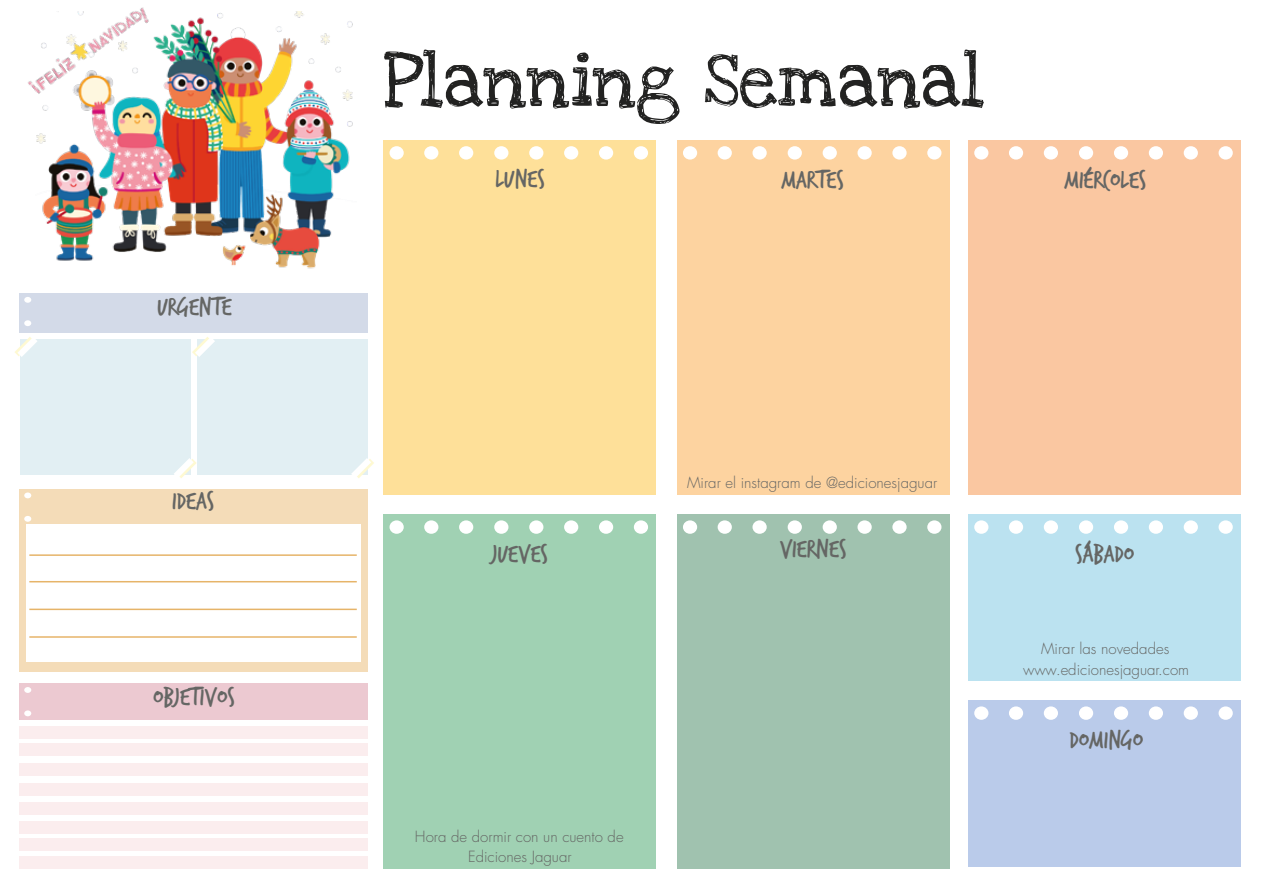
<style>
.page{position:relative;width:1263px;height:893px;background:#fff}
.page>*{position:absolute;margin:0;border:0;box-sizing:border-box;transform-origin:0 0}
.t1{font:76.5px "Love Ya Like A Sister";color:#222221}
.t2{font:27px "Trash Hand";color:#656664}
.t3{font:300 15px/20.2px "Futura Std";color:#656664;text-align:center}
</style>
<div class="page">
<div style="left:384px;top:140px;width:272px;height:354px;background:#fee099"></div>
<div style="left:389px;top:146px;width:15px;height:14px;background:#fff;border-radius:50%"></div>
<div style="left:424px;top:146px;width:14px;height:14px;background:#fff;border-radius:50%"></div>
<div style="left:459px;top:146px;width:14px;height:14px;background:#fff;border-radius:50%"></div>
<div style="left:494px;top:146px;width:14px;height:14px;background:#fff;border-radius:50%"></div>
<div style="left:529px;top:146px;width:14px;height:14px;background:#fff;border-radius:50%"></div>
<div style="left:564px;top:146px;width:14px;height:14px;background:#fff;border-radius:50%"></div>
<div style="left:599px;top:146px;width:14px;height:14px;background:#fff;border-radius:50%"></div>
<div style="left:634px;top:146px;width:14px;height:14px;background:#fff;border-radius:50%"></div>
<div style="left:384px;top:514px;width:272px;height:354px;background:#a0d1b3"></div>
<div style="left:389px;top:520px;width:15px;height:14px;background:#fff;border-radius:50%"></div>
<div style="left:424px;top:520px;width:14px;height:14px;background:#fff;border-radius:50%"></div>
<div style="left:459px;top:520px;width:14px;height:14px;background:#fff;border-radius:50%"></div>
<div style="left:494px;top:520px;width:14px;height:14px;background:#fff;border-radius:50%"></div>
<div style="left:529px;top:520px;width:14px;height:14px;background:#fff;border-radius:50%"></div>
<div style="left:564px;top:520px;width:14px;height:14px;background:#fff;border-radius:50%"></div>
<div style="left:599px;top:520px;width:14px;height:14px;background:#fff;border-radius:50%"></div>
<div style="left:634px;top:520px;width:14px;height:14px;background:#fff;border-radius:50%"></div>
<div style="left:677px;top:514px;width:273px;height:354px;background:#a0c2af"></div>
<div style="left:683px;top:520px;width:14px;height:14px;background:#fff;border-radius:50%"></div>
<div style="left:718px;top:520px;width:14px;height:14px;background:#fff;border-radius:50%"></div>
<div style="left:752px;top:520px;width:15px;height:14px;background:#fff;border-radius:50%"></div>
<div style="left:788px;top:520px;width:14px;height:14px;background:#fff;border-radius:50%"></div>
<div style="left:823px;top:520px;width:14px;height:14px;background:#fff;border-radius:50%"></div>
<div style="left:857px;top:520px;width:15px;height:14px;background:#fff;border-radius:50%"></div>
<div style="left:892px;top:520px;width:15px;height:14px;background:#fff;border-radius:50%"></div>
<div style="left:927px;top:520px;width:14px;height:14px;background:#fff;border-radius:50%"></div>
<div style="left:968px;top:514px;width:273px;height:166px;background:#bbe2f0"></div>
<div style="left:974px;top:520px;width:14px;height:14px;background:#fff;border-radius:50%"></div>
<div style="left:1009px;top:520px;width:14px;height:14px;background:#fff;border-radius:50%"></div>
<div style="left:1044px;top:520px;width:14px;height:14px;background:#fff;border-radius:50%"></div>
<div style="left:1079px;top:520px;width:14px;height:14px;background:#fff;border-radius:50%"></div>
<div style="left:1114px;top:520px;width:14px;height:14px;background:#fff;border-radius:50%"></div>
<div style="left:1149px;top:520px;width:14px;height:14px;background:#fff;border-radius:50%"></div>
<div style="left:1184px;top:520px;width:14px;height:14px;background:#fff;border-radius:50%"></div>
<div style="left:1218px;top:520px;width:15px;height:14px;background:#fff;border-radius:50%"></div>
<div style="left:968px;top:700px;width:273px;height:166px;background:#bacbea"></div>
<div style="left:974px;top:706px;width:14px;height:14px;background:#fff;border-radius:50%"></div>
<div style="left:1009px;top:706px;width:14px;height:14px;background:#fff;border-radius:50%"></div>
<div style="left:1044px;top:706px;width:14px;height:14px;background:#fff;border-radius:50%"></div>
<div style="left:1079px;top:706px;width:14px;height:14px;background:#fff;border-radius:50%"></div>
<div style="left:1114px;top:706px;width:14px;height:14px;background:#fff;border-radius:50%"></div>
<div style="left:1149px;top:706px;width:14px;height:14px;background:#fff;border-radius:50%"></div>
<div style="left:1184px;top:706px;width:14px;height:14px;background:#fff;border-radius:50%"></div>
<div style="left:1218px;top:706px;width:15px;height:14px;background:#fff;border-radius:50%"></div>
<div style="left:677px;top:140px;width:273px;height:354px;background:#fdd3a0"></div>
<div style="left:683px;top:146px;width:14px;height:14px;background:#fff;border-radius:50%"></div>
<div style="left:718px;top:146px;width:14px;height:14px;background:#fff;border-radius:50%"></div>
<div style="left:752px;top:146px;width:15px;height:14px;background:#fff;border-radius:50%"></div>
<div style="left:788px;top:146px;width:14px;height:14px;background:#fff;border-radius:50%"></div>
<div style="left:823px;top:146px;width:14px;height:14px;background:#fff;border-radius:50%"></div>
<div style="left:857px;top:146px;width:15px;height:14px;background:#fff;border-radius:50%"></div>
<div style="left:892px;top:146px;width:15px;height:14px;background:#fff;border-radius:50%"></div>
<div style="left:927px;top:146px;width:14px;height:14px;background:#fff;border-radius:50%"></div>
<div style="left:968px;top:140px;width:273px;height:354px;background:#fac7a1"></div>
<div style="left:974px;top:146px;width:14px;height:14px;background:#fff;border-radius:50%"></div>
<div style="left:1009px;top:146px;width:14px;height:14px;background:#fff;border-radius:50%"></div>
<div style="left:1044px;top:146px;width:14px;height:14px;background:#fff;border-radius:50%"></div>
<div style="left:1079px;top:146px;width:14px;height:14px;background:#fff;border-radius:50%"></div>
<div style="left:1114px;top:146px;width:14px;height:14px;background:#fff;border-radius:50%"></div>
<div style="left:1149px;top:146px;width:14px;height:14px;background:#fff;border-radius:50%"></div>
<div style="left:1184px;top:146px;width:14px;height:14px;background:#fff;border-radius:50%"></div>
<div style="left:1218px;top:146px;width:15px;height:14px;background:#fff;border-radius:50%"></div>
<div style="left:20px;top:339px;width:170px;height:136px;background:#e2eff3"></div>
<div style="left:197px;top:339px;width:171px;height:136px;background:#e2eff3"></div>
<svg style="left:15px;top:337px;width:22px;height:20px"></svg>
<svg style="left:192px;top:337px;width:23px;height:20px"></svg>
<svg style="left:174px;top:458px;width:23px;height:20px"></svg>
<svg style="left:351px;top:458px;width:23px;height:20px"></svg>
<div style="left:20px;top:293px;width:348px;height:40px;background:#d3dae8"></div>
<div style="left:24px;top:297px;width:7px;height:6px;background:#fff;border-radius:50%"></div>
<div style="left:24px;top:320px;width:7px;height:6px;background:#fff;border-radius:50%"></div>
<div style="left:20px;top:489px;width:348px;height:182px;background:#f4dcb8"></div>
<div style="left:24px;top:492px;width:7px;height:6px;background:#fff;border-radius:50%"></div>
<div style="left:24px;top:516px;width:7px;height:6px;background:#fff;border-radius:50%"></div>
<div style="left:20px;top:684px;width:348px;height:36px;background:#ecc9d1"></div>
<div style="left:24px;top:687px;width:7px;height:6px;background:#fff;border-radius:50%"></div>
<div style="left:24px;top:710px;width:7px;height:6px;background:#fff;border-radius:50%"></div>
<div style="left:20px;top:726px;width:348px;height:12px;background:#fbedee"></div>
<div style="left:20px;top:743px;width:348px;height:12px;background:#fbedee"></div>
<div style="left:20px;top:763px;width:348px;height:12px;background:#fbedee"></div>
<div style="left:20px;top:783px;width:348px;height:13px;background:#fbedee"></div>
<div style="left:20px;top:802px;width:348px;height:13px;background:#fbedee"></div>
<div style="left:20px;top:821px;width:348px;height:13px;background:#fbedee"></div>
<div style="left:20px;top:838px;width:348px;height:13px;background:#fbedee"></div>
<div style="left:20px;top:857px;width:348px;height:12px;background:#fbedee"></div>
<div style="left:26px;top:524px;width:334px;height:138px;background:#fff"></div>
<hr style="left:29px;top:554px;width:328px;height:2px;background:#e6b469">
<hr style="left:29px;top:581px;width:328px;height:1px;background:#e6b469">
<hr style="left:29px;top:609px;width:328px;height:1px;background:#e6b469">
<hr style="left:29px;top:636px;width:328px;height:2px;background:#e6b469">
<img style="left:36px;top:11px;width:317px;height:258px">
<img style="left:28px;top:7px;width:129px;height:99px">
<h2 class="t2" style="left:157px;top:293px;width:76px">URGENTE</h2>
<h2 class="t2" style="left:172px;top:488px;width:44px">IDEAS</h2>
<h2 class="t2" style="left:153px;top:683px;width:83px">OBJETIVOS</h2>
<h1 class="t1" style="left:384px;top:35px;width:603px">Planning Semanal</h1>
<h2 class="t2" style="left:496px;top:166px;width:51px">LUNES</h2>
<h2 class="t2" style="left:781px;top:166px;width:64px">MARTES</h2>
<h2 class="t2" style="left:1064px;top:166px;width:83px">MIÉRCOLES</h2>
<p class="t3" style="left:687px;top:472px;width:252px">Mirar el instagram de @edicionesjaguar</p>
<h2 class="t2" style="left:491px;top:540px;width:58px">JUEVES</h2>
<h2 class="t2" style="left:780px;top:535px;width:68px">VIERNES</h2>
<h2 class="t2" style="left:1075px;top:540px;width:61px">SÁBADO</h2>
<p class="t3" style="left:1023px;top:639px;width:168px">Mirar las novedades www.edicionesjaguar.com</p>
<p class="t3" style="left:415px;top:826px;width:210px">Hora de dormir con un cuento de</p>
<p class="t3" style="left:468px;top:847px;width:105px">Ediciones Jaguar</p>
<h2 class="t2" style="left:1069px;top:727px;width:75px">DOMINGO</h2>
</div>
